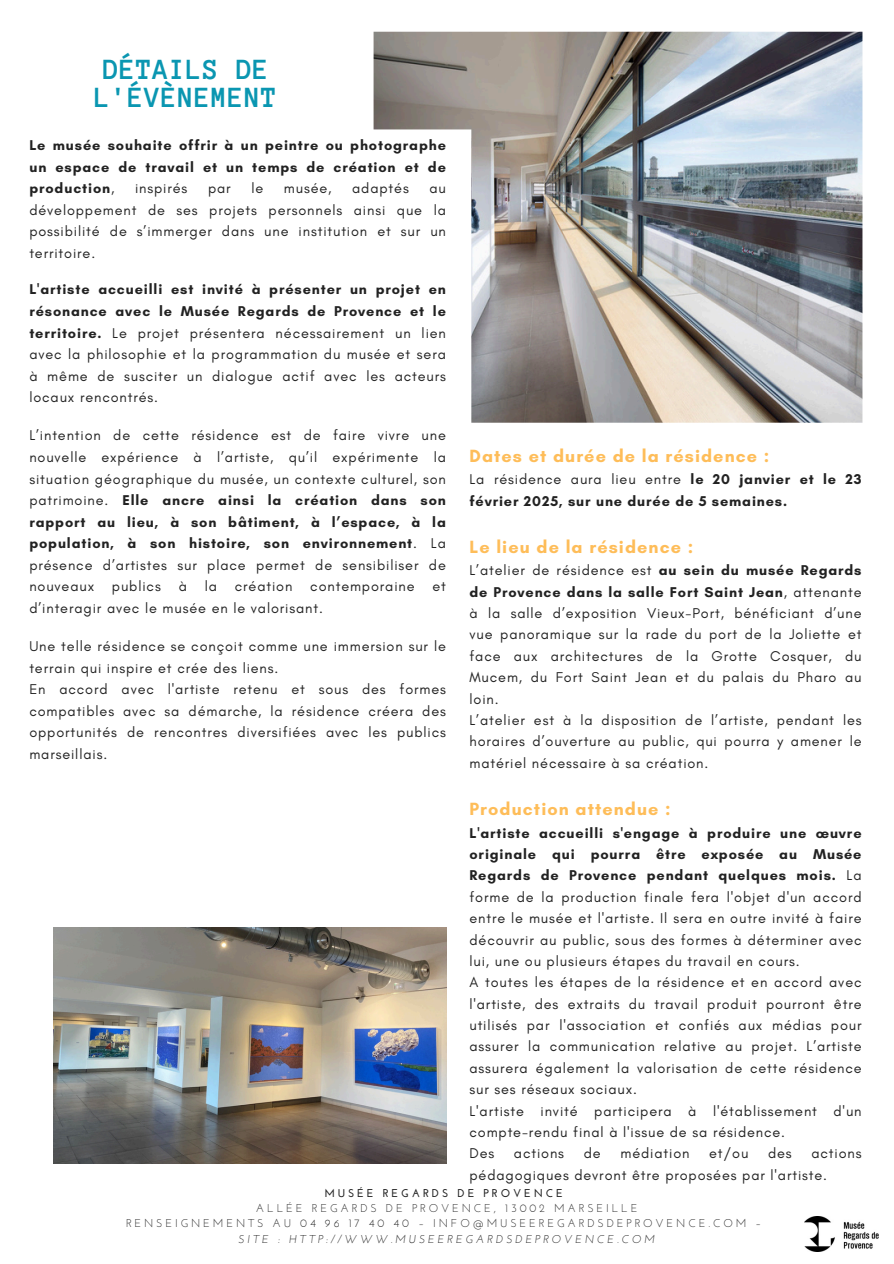
<style>
.page{position:relative;width:894px;height:1264px;background:#fff}
.page>*{position:absolute;margin:0;border:0;box-sizing:border-box;transform-origin:0 0}
.t1{font:700 30px/28.2px "Anonymous Pro";letter-spacing:.01em;color:#0a96b1}
.t2{font:700 18px "Glacial Indifference";letter-spacing:.06em;color:#febd59}
.t3{font:14.4px/21.3px "Glacial Indifference";letter-spacing:.06em;color:#222}
.t4{font:700 14.4px/21.6px "Glacial Indifference";letter-spacing:.06em;color:#222;text-align:justify}
.t5{font:11.4px "Josefin Sans";letter-spacing:.25em;color:#222}
.t6{font:italic 11.4px "Josefin Sans";letter-spacing:.25em;color:#222}
.t7{font:700 11.4px "Josefin Sans";letter-spacing:.25em;color:#222}
.s1{font-weight:400}
.s2{font-weight:700}
</style>
<div class="page">
<img style="left:373px;top:32px;width:489px;height:391px">
<img style="left:54px;top:927px;width:392px;height:236px">
<img style="left:804px;top:1216px;width:74px;height:35px">
<h1 class="t1" style="left:95px;top:55px;width:184px">DÉTAILS DE<br>L'ÉVÈNEMENT</h1>
<h2 class="t4" style="left:29px;top:134px;width:418px">Le musée souhaite offrir à un peintre ou photographe un espace de travail et un temps de création et de production<span class="s1">,</span></h2>
<h2 class="t3" style="left:135px;top:177px;width:54px">inspirés</h2>
<h2 class="t3" style="left:208px;top:177px;width:24px">par</h2>
<h2 class="t3" style="left:251px;top:177px;width:13px">le</h2>
<h2 class="t3" style="left:284px;top:177px;width:49px">musée,</h2>
<h2 class="t3" style="left:352px;top:177px;width:58px">adaptés</h2>
<h2 class="t3" style="left:29px;top:177px;width:418px;text-align:justify;text-indent:400px">au développement de ses projets personnels ainsi que la possibilité de s’immerger dans une institution et sur un territoire.</h2>
<h2 class="t3" style="left:29px;top:278px;width:418px;text-align:justify"><span class="s2">L'artiste accueilli est invité à présenter un projet en résonance avec le Musée Regards de Provence et le territoire.</span> Le projet présentera nécessairement un lien avec la philosophie et la programmation du musée et sera à même de susciter un dialogue actif avec les acteurs locaux rencontrés.</h2>
<h2 class="t3" style="left:29px;top:424px;width:418px;text-align:justify">L’intention de cette résidence est de faire vivre une nouvelle expérience à l’artiste, qu’il expérimente la situation géographique du musée, un contexte culturel, son patrimoine. <span class="s2">Elle ancre ainsi la création dans son rapport au lieu, à son bâtiment, à l’espace, à la population, à son histoire, son environnement</span>. La présence d’artistes sur place permet de sensibiliser de nouveaux publics à la création contemporaine et d’interagir avec le musée en le valorisant.</h2>
<h2 class="t3" style="left:29px;top:635px;width:418px">Une telle résidence se conçoit comme une immersion sur le terrain qui inspire et crée des liens.<br>En accord avec l'artiste retenu et sous des formes compatibles avec sa démarche, la résidence créera des opportunités de rencontres diversifiées avec les publics marseillais.</h2>
<h2 class="t2" style="left:469px;top:444px;width:301px">Dates et durée de la résidence :</h2>
<h2 class="t4" style="left:469px;top:468px;width:393px"><span class="s1">La résidence aura lieu entre</span> le 20 janvier et le 23 février 2025, sur une durée de 5 semaines.</h2>
<h2 class="t2" style="left:469px;top:535px;width:225px">Le lieu de la résidence :</h2>
<h2 class="t3" style="left:469px;top:559px;width:393px">L’atelier de résidence est <span class="s2">au sein du musée Regards de Provence dans la salle Fort Saint Jean</span>, attenante à la salle d’exposition Vieux-Port, bénéficiant d’une vue panoramique sur la rade du port de la Joliette et face aux architectures de la Grotte Cosquer, du Mucem, du Fort Saint Jean et du palais du Pharo au loin.<br>L’atelier est à la disposition de l’artiste, pendant les horaires d’ouverture au public, qui pourra y amener le matériel nécessaire à sa création.</h2>
<h2 class="t2" style="left:469px;top:798px;width:203px">Production attendue :</h2>
<h2 class="t3" style="left:469px;top:821px;width:393px"><span class="s2">L'artiste accueilli s'engage à produire une œuvre originale qui pourra être exposée au Musée Regards de Provence pendant quelques mois.</span> La forme de la production finale fera l'objet d'un accord entre le musée et l'artiste. Il sera en outre invité à faire découvrir au public, sous des formes à déterminer avec lui, une ou plusieurs étapes du travail en cours.<br>A toutes les étapes de la résidence et en accord avec l'artiste, des extraits du travail produit pourront être utilisés par l'association et confiés aux médias pour assurer la communication relative au projet. L’artiste assurera également la valorisation de cette résidence sur ses réseaux sociaux.<br>L'artiste invité participera à l'établissement d'un compte-rendu final à l'issue de sa résidence.<br>Des</h2>
<h2 class="t3" style="left:514px;top:1142px;width:52px">actions</h2>
<h2 class="t3" style="left:583px;top:1142px;width:18px">de</h2>
<h2 class="t3" style="left:620px;top:1142px;width:70px">médiation</h2>
<h2 class="t3" style="left:709px;top:1142px;width:41px">et/ou</h2>
<h2 class="t3" style="left:767px;top:1142px;width:25px">des</h2>
<h2 class="t3" style="left:469px;top:1142px;width:393px;text-indent:342px">actions pédagogiques devront être proposées par l'artiste.</h2>
<p class="t7" style="left:324px;top:1188px;width:240px">MUSÉE REGARDS DE PROVENCE</p>
<p class="t5" style="left:256px;top:1203px;width:383px">ALLÉE REGARDS DE PROVENCE, 13002 MARSEILLE</p>
<p class="t5" style="left:126px;top:1218px;width:636px">RENSEIGNEMENTS AU 04 96 17 40 40 – INFO@MUSEEREGARDSDEPROVENCE.COM –</p>
<p class="t6" style="left:238px;top:1233px;width:418px">SITE : HTTP://WWW.MUSEEREGARDSDEPROVENCE.COM</p>
</div>
